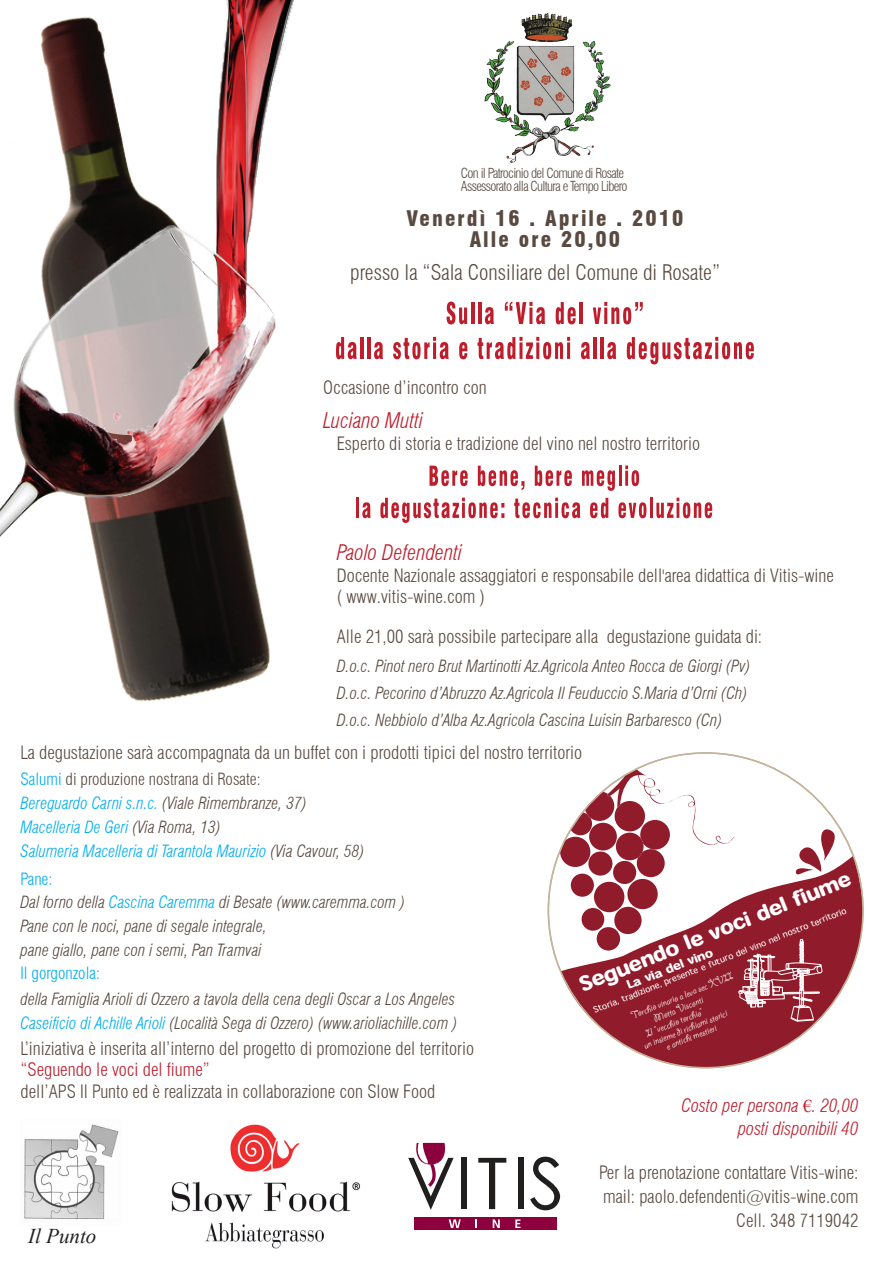
<style>
.page{position:relative;width:893px;height:1263px;background:#fff}
.page>*{position:absolute;margin:0;border:0;box-sizing:border-box;transform-origin:0 0}
.t1{font:300 condensed 21px "Swiss 721 BT";color:#594a41}
.t2{font:900 condensed 21px/21px "Swiss 721 BT";letter-spacing:.1em;color:#594a41;text-align:center}
.t3{font:italic 300 condensed 21px "Swiss 721 BT";color:#be1d2c}
.t4{font:italic 21px "Times New Roman";color:#231f20}
.t5{font:19.65px "Heisei Maru Go Std W8";color:#fff}
.t6{font:300 condensed 18px/24px "Swiss 721 BT";color:#594a41}
.t7{font:italic 300 condensed 18px/22.5px "Swiss 721 BT";color:#be1d2c;text-align:right}
.t8{font:300 condensed 18px "Swiss 721 BT";color:#be1d2c}
.t9{font:italic 300 condensed 16.5px/24px "Swiss 721 BT";color:#594a41}
.t10{font:italic 300 condensed 16.5px/24.2px "Swiss 721 BT";color:#00aeef}
.t11{font:300 condensed 16.5px "Swiss 721 BT";color:#00aeef}
.t12{font:300 condensed 13.5px/13.5px "Swiss 721 BT";letter-spacing:-.05em;color:#594a41}
.t13{font:11.7px "Heisei Maru Go Std W8";color:#fff}
.t14{font:11.25px "Giddyup Std";color:#fff}
.t15{font:8.4px "Heisei Maru Go Std W4";color:#fff}
.s1{font-style:normal}
.s2{font-style:normal;color:#594a41}
.s3{color:#594a41}
.s4{color:#00aeef}
.s5{font-family:"Times New Roman";font-weight:400;font-style:normal;font-stretch:normal}
</style>
<div class="page">
<img style="left:171px;top:1124px;width:189px;height:125px">
<img style="left:0;top:536px;width:270px;height:165px">
<img style="left:0;top:0;width:352px;height:536px">
<svg style="left:447px;top:301px;width:20px;height:23px"></svg>
<hr style="left:471px;top:302px;width:3px;height:22px;background:#be1d2c">
<hr style="left:478px;top:302px;width:3px;height:22px;background:#be1d2c">
<svg style="left:485px;top:307px;width:9px;height:17px"></svg>
<svg style="left:505px;top:301px;width:40px;height:23px"></svg>
<svg style="left:556px;top:302px;width:20px;height:22px"></svg>
<hr style="left:579px;top:302px;width:3px;height:22px;background:#be1d2c">
<svg style="left:593px;top:302px;width:50px;height:22px"></svg>
<svg style="left:336px;top:337px;width:21px;height:22px"></svg>
<hr style="left:360px;top:337px;width:3px;height:22px;background:#be1d2c">
<hr style="left:367px;top:337px;width:3px;height:22px;background:#be1d2c">
<svg style="left:374px;top:342px;width:9px;height:17px"></svg>
<svg style="left:393px;top:337px;width:56px;height:22px"></svg>
<svg style="left:459px;top:342px;width:8px;height:17px"></svg>
<svg style="left:477px;top:337px;width:93px;height:22px"></svg>
<svg style="left:581px;top:342px;width:9px;height:17px"></svg>
<hr style="left:593px;top:337px;width:3px;height:22px;background:#be1d2c">
<hr style="left:600px;top:337px;width:4px;height:22px;background:#be1d2c">
<svg style="left:607px;top:342px;width:9px;height:17px"></svg>
<svg style="left:627px;top:337px;width:127px;height:27px"></svg>
<svg style="left:429px;top:465px;width:39px;height:21px"></svg>
<svg style="left:478px;top:465px;width:46px;height:25px"></svg>
<svg style="left:535px;top:465px;width:37px;height:21px"></svg>
<svg style="left:582px;top:470px;width:33px;height:21px"></svg>
<hr style="left:619px;top:465px;width:2px;height:21px;background:#be1d2c">
<svg style="left:625px;top:465px;width:14px;height:21px"></svg>
<hr style="left:356px;top:498px;width:3px;height:20px;background:#be1d2c">
<svg style="left:362px;top:502px;width:9px;height:16px"></svg>
<svg style="left:380px;top:497px;width:124px;height:26px"></svg>
<svg style="left:514px;top:497px;width:66px;height:21px"></svg>
<svg style="left:590px;top:498px;width:18px;height:20px"></svg>
<svg style="left:618px;top:502px;width:28px;height:16px"></svg>
<hr style="left:650px;top:498px;width:3px;height:20px;background:#be1d2c">
<svg style="left:656px;top:497px;width:56px;height:21px"></svg>
<div style="left:461px;top:1157px;width:6px;height:52px;background:#211e1e"></div>
<svg style="left:478px;top:1157px;width:28px;height:52px"></svg>
<div style="left:518px;top:1157px;width:5px;height:52px;background:#211e1e"></div>
<svg style="left:530px;top:1156px;width:30px;height:55px"></svg>
<div style="left:414px;top:1217px;width:143px;height:12px;background:#8d003e"></div>
<svg style="left:449px;top:1219px;width:12px;height:9px"></svg>
<svg style="left:475px;top:1219px;width:2px;height:9px"></svg>
<svg style="left:493px;top:1219px;width:7px;height:9px"></svg>
<svg style="left:515px;top:1219px;width:5px;height:9px"></svg>
<svg style="left:408px;top:1142px;width:46px;height:67px"></svg>
<img style="left:23px;top:1124px;width:96px;height:96px">
<svg style="left:561px;top:856px;width:302px;height:211px;fill:#901b2b"></svg>
<div style="left:597px;top:927px;width:23px;height:23px;background:#901b2b;border-radius:50%"></div>
<div style="left:581px;top:908px;width:23px;height:22px;background:#901b2b;border-radius:50%"></div>
<div style="left:614px;top:906px;width:28px;height:28px;background:#901b2b;border-radius:50%"></div>
<div style="left:627px;top:879px;width:31px;height:30px;background:#901b2b;border-radius:50%"></div>
<div style="left:594px;top:881px;width:30px;height:31px;background:#901b2b;border-radius:50%"></div>
<div style="left:571px;top:873px;width:23px;height:23px;background:#901b2b;border-radius:50%"></div>
<div style="left:613px;top:861px;width:23px;height:23px;background:#901b2b;border-radius:50%"></div>
<svg style="left:796px;top:825px;width:44px;height:54px"></svg>
<svg style="left:738px;top:939px;width:84px;height:87px;background:#a84d5a"></svg>
<svg style="left:560px;top:769px;width:177px;height:108px"></svg>
<img style="left:484px;top:13px;width:127px;height:150px">
<p class="t12" style="left:461px;top:166px;width:168px">Con il Patrocinio del Comune di Rosate<br>Assessorato alla Cultura e Tempo Libero</p>
<p class="t2" style="left:406px;top:208px;width:278px">Venerdì 16 . Aprile . 2010<br>Alle ore 20,00</p>
<p class="t1" style="left:350px;top:260px;width:371px">presso la “Sala Consiliare del Comune di Rosate”</p>
<p class="t6" style="left:323px;top:375px;width:165px">Occasione d’incontro con</p>
<p class="t3" style="left:323px;top:407px;width:101px">Luciano Mutti</p>
<p class="t6" style="left:337px;top:431px;width:365px">Esperto di storia e tradizione del vino nel nostro territorio</p>
<p class="t3" style="left:337px;top:539px;width:127px">Paolo Defendenti</p>
<p class="t6" style="left:337px;top:564px;width:499px;line-height:21.6px">Docente Nazionale assaggiatori e responsabile dell'area didattica di Vitis-wine ( www.vitis-wine.com )</p>
<p class="t6" style="left:337px;top:625px;width:427px">Alle 21,00 sarà possibile partecipare alla degustazione guidata di:</p>
<p class="t9" style="left:337px;top:652px;width:415px;line-height:27px">D.o.c. Pinot nero Brut Martinotti Az.Agricola Anteo Rocca de Giorgi (Pv)<br>D.o.c. Pecorino d’Abruzzo Az.Agricola Il Feuduccio S.Maria d’Orni (Ch)<br>D.o.c. Nebbiolo d’Alba Az.Agricola Cascina Luisin Barbaresco (Cn)</p>
<p class="t6" style="left:21px;top:740px;width:563px">La degustazione sarà accompagnata da un buffet con i prodotti tipici del nostro territorio</p>
<p class="t10" style="left:21px;top:766px;width:345px"><span class="s1">Salumi</span> <span class="s2">di produzione nostrana di Rosate:<br></span>Bereguardo Carni s.n.c. <span class="s3">(Viale Rimembranze, 37)<br></span>Macelleria De Geri <span class="s3">(Via Roma, 13)<br></span>Salumeria Macelleria di Tarantola Maurizio <span class="s3">(Via Cavour, 58)</span></p>
<p class="t11" style="left:21px;top:868px;width:33px">Pane:</p>
<p class="t9" style="left:21px;top:889px;width:386px">Dal forno della <span class="s4">Cascina Caremma</span> di Besate (www.caremma.com )<br>Pane con le noci, pane di segale integrale,<br>pane giallo, pane con i semi, Pan Tramvai</p>
<p class="t11" style="left:21px;top:963px;width:81px">Il gorgonzola:</p>
<p class="t9" style="left:21px;top:986px;width:438px">della Famiglia Arioli di Ozzero a tavola della cena degli Oscar a Los Angeles<br><span class="s4">Caseificio di Achille Arioli</span> (Località Sega di Ozzero) (www.arioliachille.com )</p>
<p class="t6" style="left:21px;top:1036px;width:455px">L’iniziativa è inserita all’interno del progetto di promozione del territorio</p>
<p class="t8" style="left:21px;top:1058px;width:191px">“Seguendo le voci del fiume”</p>
<p class="t6" style="left:21px;top:1079px;width:416px">dell’APS Il Punto ed è realizzata in collaborazione con Slow Food</p>
<p class="t4" style="left:28px;top:1221px;width:70px">Il Punto</p>
<p class="t5" style="left:576px;top:975px;width:292px;rotate:-22deg">Seguendo le voci del fi ume</p>
<p class="t15" style="left:592px;top:1005px;width:273px;rotate:-22deg">Storia, tradizione, presente e futuro del vino nel nostro territorio</p>
<p class="t13" style="left:625px;top:979px;width:93px;rotate:-22deg">La via del vino</p>
<p class="t14" style="left:629px;top:1010px;width:110px;rotate:-22deg">Torchio vinario a leva sec XVII</p>
<p class="t14" style="left:652px;top:1013px;width:54px;rotate:-22deg">MottaVisconti</p>
<p class="t14" style="left:644px;top:1028px;width:62px;rotate:-22deg">Il “vecchio torchio”</p>
<p class="t14" style="left:642px;top:1040px;width:90px;rotate:-22deg">un insieme di richiami storici</p>
<p class="t14" style="left:664px;top:1041px;width:55px;rotate:-22deg">e antichi mestieri</p>
<p class="t7" style="left:681px;top:1094px;width:178px">Costo per persona <span class="s5">€</span>. 20,00 posti disponibili 40</p>
<p class="t6" style="left:599px;top:1160px;width:261px;text-align:right">Per la prenotazione contattare Vitis-wine: mail: paolo.defendenti@vitis-wine.com<br>Cell. 348 7119042</p>
</div>
